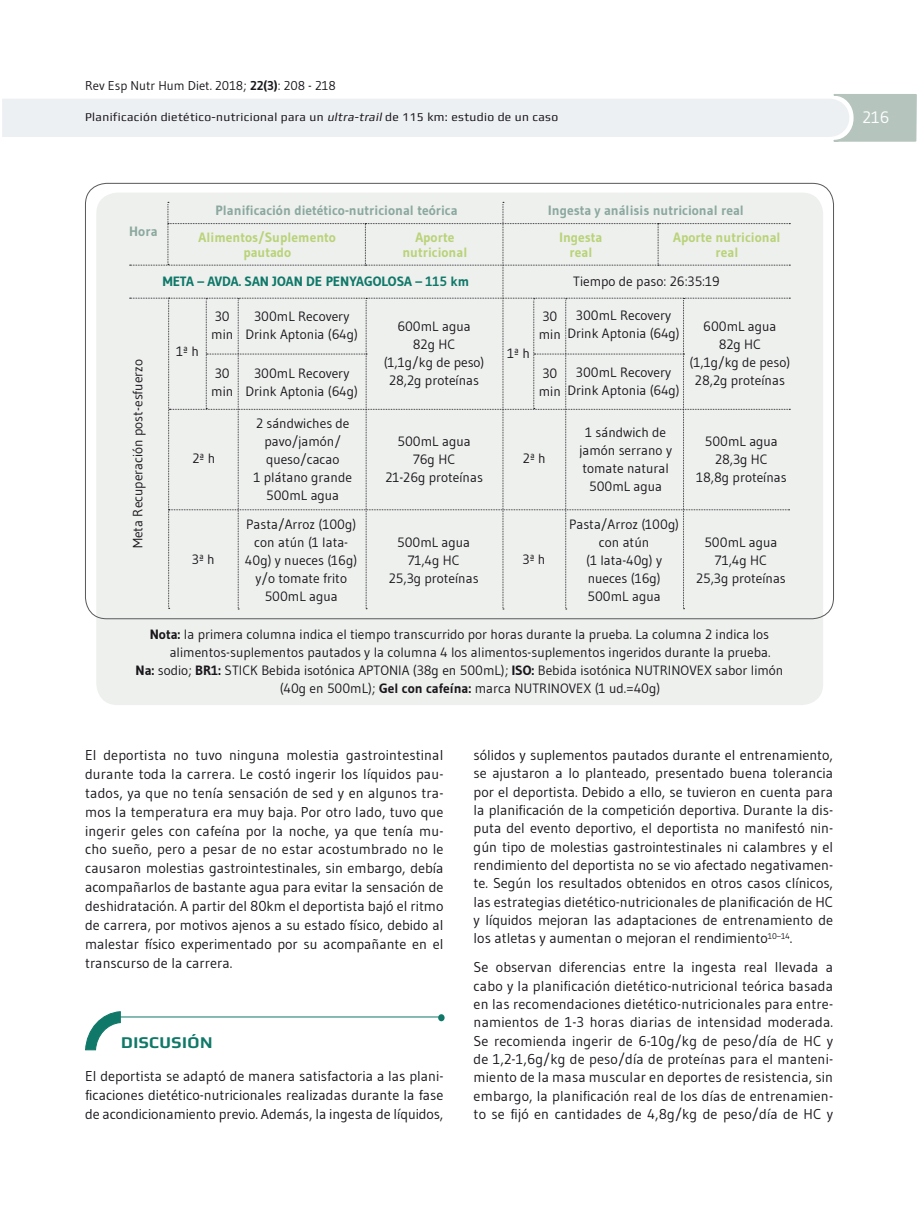
<style>
.page{position:relative;width:919px;height:1217px;background:#fff}
.page>*{position:absolute;margin:0;border:0;box-sizing:border-box;transform-origin:0 0}
.t1{font:700 16.5px "Play";letter-spacing:.03em;color:#0f7868}
.t2{font:16.5px "Gudea";color:#fff}
.t3{font:14.25px/18.3px "Gudea";color:#1a171c;text-align:justify}
.t4{font:13.5px/18px "Gudea";color:#1a171c;text-align:center}
.t5{font:700 13.5px "Gudea";color:#8ba89f}
.t6{font:700 13.5px/15px "Gudea";color:#b9d378;text-align:center}
.t7{font:700 13.5px "Gudea";color:#0f7868}
.t8{font:12.75px "Gudea";color:#1a171c}
.t9{font:12px "Play";letter-spacing:.03em;color:#1a171c}
.s1{font-weight:700}
.s2{font-style:italic}
</style>
<div class="page">
<svg style="left:2px;top:94px;width:915px;height:48px"></svg>
<div style="left:96px;top:192px;width:727px;height:513px;background:#eef0ee;border-radius:21px"></div>
<svg style="left:130px;top:202px;width:660px;height:407px"></svg>
<hr style="left:114px;top:1016px;width:325px;height:1px;background:#0f7868">
<svg style="left:438px;top:1013px;width:6px;height:7px"></svg>
<svg style="left:85px;top:1011px;width:36px;height:39px"></svg>
<p class="t8" style="left:85px;top:78px;width:252px">Rev Esp Nutr Hum Diet. 2018; <span class="s1">22(3)</span>: 208 - 218</p>
<p class="t9" style="left:85px;top:110px;width:474px">Planificación dietético-nutricional para un <span class="s2">ultra-trail</span>de 115 km: estudio de un caso</p>
<p class="t2" style="left:862px;top:107px;width:28px">216</p>
<p class="t5" style="left:215px;top:202px;width:243px">Planificación dietético-nutricional teórica</p>
<p class="t5" style="left:548px;top:202px;width:197px">Ingesta y análisis nutricional real</p>
<p class="t6" style="left:402px;top:230px;width:67px">Aporte nutricional</p>
<p class="t6" style="left:673px;top:230px;width:109px">Aporte nutricional real</p>
<p class="t5" style="left:129px;top:223px;width:30px">Hora</p>
<p class="t6" style="left:199px;top:230px;width:139px">Alimentos/Suplemento pautado</p>
<p class="t6" style="left:559px;top:230px;width:44px">Ingesta real</p>
<p class="t7" style="left:163px;top:273px;width:308px">META – AVDA. SAN JOAN DE PENYAGOLOSA – 115 km</p>
<p class="t4" style="left:573px;top:272px;width:148px">Tiempo de paso: 26:35:19</p>
<p class="t4" style="left:128px;top:548px;width:191px;rotate:-90deg">Meta Recuperación post-esfuerzo</p>
<p class="t4" style="left:245px;top:306px;width:114px">300mL Recovery<br>Drink Aptonia (64g)</p>
<p class="t4" style="left:567px;top:305px;width:114px">300mL Recovery<br>Drink Aptonia (64g)</p>
<p class="t4" style="left:211px;top:306px;width:24px;text-align:left">30 min</p>
<p class="t4" style="left:538px;top:306px;width:24px;text-align:left">30 min</p>
<p class="t4" style="left:383px;top:317px;width:102px">600mL agua<br>82g HC<br>(1,1g/kg de peso)<br>28,2g proteínas</p>
<p class="t4" style="left:689px;top:317px;width:102px">600mL agua<br>82g HC<br>(1,1g/kg de peso)<br>28,2g proteínas</p>
<p class="t4" style="left:176px;top:342px;width:24px">1ª h</p>
<p class="t4" style="left:507px;top:343px;width:24px">1ª h</p>
<p class="t4" style="left:245px;top:364px;width:114px">300mL Recovery<br>Drink Aptonia (64g)</p>
<p class="t4" style="left:567px;top:363px;width:114px">300mL Recovery<br>Drink Aptonia (64g)</p>
<p class="t4" style="left:253px;top:414px;width:100px">2 sándwiches de pavo/jamón/ queso/cacao<br>1 plátano grande<br>500mL agua</p>
<p class="t4" style="left:579px;top:422px;width:94px">1 sándwich de jamón serrano y tomate natural<br>500mL agua</p>
<p class="t4" style="left:211px;top:364px;width:24px;text-align:left">30 min</p>
<p class="t4" style="left:538px;top:364px;width:24px;text-align:left">30 min</p>
<p class="t4" style="left:385px;top:432px;width:99px">500mL agua<br>76g HC<br>21-26g proteínas</p>
<p class="t4" style="left:696px;top:432px;width:92px">500mL agua<br>28,3g HC<br>18,8g proteínas</p>
<p class="t4" style="left:192px;top:449px;width:24px">2ª h</p>
<p class="t4" style="left:523px;top:449px;width:24px">2ª h</p>
<p class="t4" style="left:245px;top:515px;width:113px">Pasta/Arroz (100g) con atún (1 lata-<br>40g) y nueces (16g) y/o tomate frito<br>500mL agua</p>
<p class="t4" style="left:569px;top:515px;width:111px">Pasta/Arroz (100g) con atún<br>(1 lata-40g) y nueces (16g)<br>500mL agua</p>
<p class="t4" style="left:389px;top:533px;width:91px">500mL agua<br>71,4g HC<br>25,3g proteínas</p>
<p class="t4" style="left:696px;top:533px;width:91px">500mL agua<br>71,4g HC<br>25,3g proteínas</p>
<p class="t4" style="left:192px;top:550px;width:24px">3ª h</p>
<p class="t4" style="left:522px;top:550px;width:24px">3ª h</p>
<p class="t4" style="left:150px;top:624px;width:620px"><span class="s1">Nota:</span> la primera columna indica el tiempo transcurrido por horas durante la prueba. La columna 2 indica los</p>
<p class="t4" style="left:170px;top:642px;width:602px">alimentos-suplementos pautados y la columna 4 los alimentos-suplementos ingeridos durante la prueba.</p>
<p class="t4" style="left:135px;top:660px;width:649px"><span class="s1">Na:</span> sodio; <span class="s1">BR1:</span> STICK Bebida isotónica APTONIA (38g en 500mL); <span class="s1">ISO:</span> Bebida isotónica NUTRINOVEX sabor limón</p>
<p class="t4" style="left:280px;top:678px;width:382px">(40g en 500mL); <span class="s1">Gel con cafeína:</span> marca NUTRINOVEX (1 ud.=40g)</p>
<p class="t3" style="left:85px;top:745px;width:360px;line-height:18.9px">El deportista no tuvo ninguna molestia gastrointestinal durante toda la carrera. Le costó ingerir los líquidos pau&shy;tados, ya que no tenía sensación de sed y en algunos tra&shy;mos la temperatura era muy baja. Por otro lado, tuvo que ingerir geles con cafeína por la noche, ya que tenía mu&shy;cho sueño, pero a pesar de no estar acostumbrado no le causaron molestias gastrointestinales, sin embargo, debía acompañarlos de bastante agua para evitar la sensación de deshidratación. A partir del 80km el deportista bajó el ritmo de carrera, por motivos ajenos a su estado físico, debido al malestar físico experimentado por su acompañante en el transcurso de la carrera.</p>
<p class="t1" style="left:121px;top:1032px;width:93px">DISCUSIÓN</p>
<p class="t3" style="left:85px;top:1066px;width:360px;line-height:18.9px">El deportista se adaptó de manera satisfactoria a las plani&shy;ficaciones dietético-nutricionales realizadas durante la fase de acondicionamiento previo. Además, la ingesta de líquidos,</p>
<p class="t3" style="left:473px;top:745px;width:361px">sólidos y suplementos pautados durante el entrenamiento, se ajustaron a lo planteado, presentado buena tolerancia por el deportista. Debido a ello, se tuvieron en cuenta para la planificación de la competición deportiva. Durante la dis&shy;puta del evento deportivo, el deportista no manifestó nin&shy;gún tipo de molestias gastrointestinales ni calambres y el rendimiento del deportista no se vio afectado negativamen&shy;te. Según los resultados obtenidos en otros casos clínicos, las estrategias dietético-nutricionales de planificación de HC y líquidos mejoran las adaptaciones de entrenamiento de los atletas y aumentan o mejoran el rendimiento<sup>10–14</sup>.</p>
<p class="t3" style="left:473px;top:957px;width:361px">Se observan diferencias entre la ingesta real llevada a cabo y la planificación dietético-nutricional teórica basada en las recomendaciones dietético-nutricionales para entre&shy;namientos de 1-3 horas diarias de intensidad moderada.<br>Se recomienda ingerir de 6-10g/kg de peso/día de HC y de 1,2-1,6g/kg de peso/día de proteínas para el manteni&shy;miento de la masa muscular en deportes de resistencia, sin embargo, la planificación real de los días de entrenamien&shy;to se fijó en cantidades de 4,8g/kg de peso/día de HC y</p>
</div>
